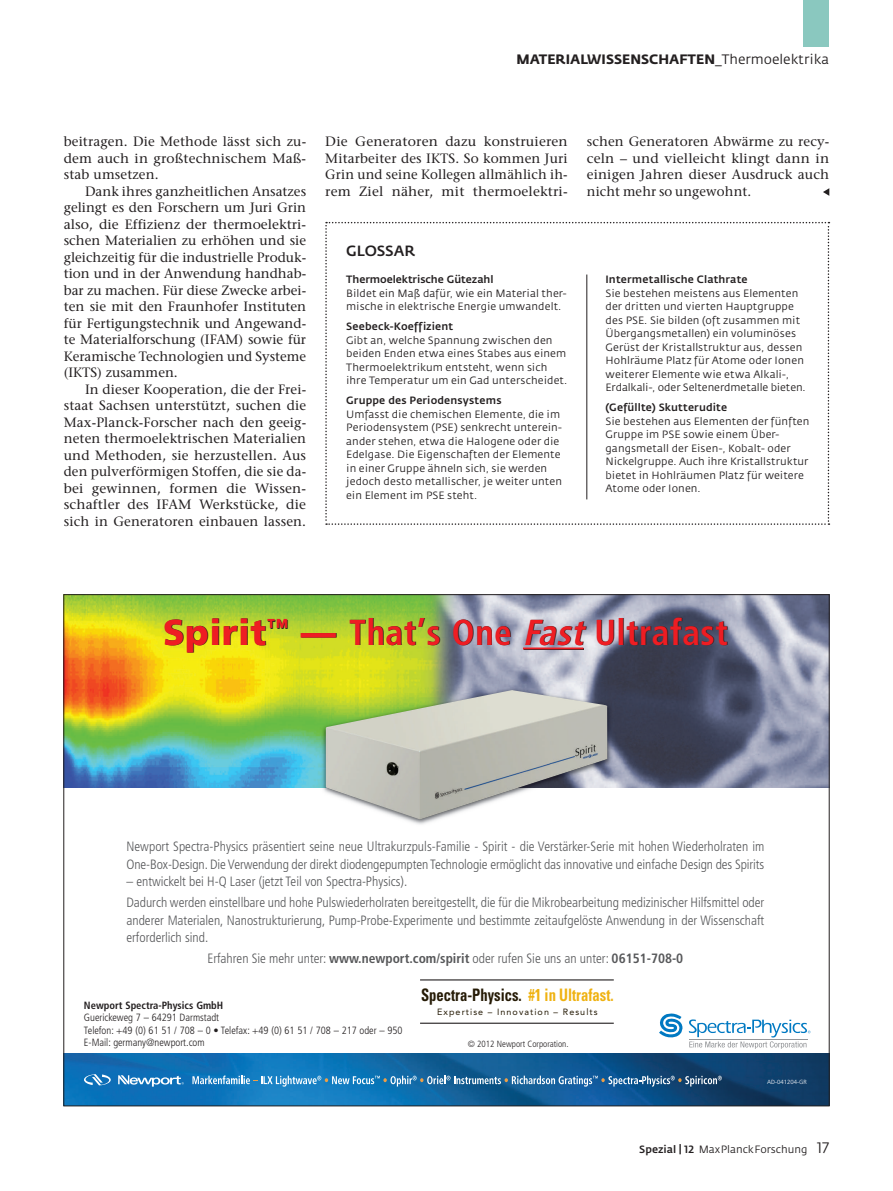
<style>
.page{position:relative;width:893px;height:1191px;background:#fff}
.page>*{position:absolute;margin:0;border:0;box-sizing:border-box;transform-origin:0 0}
.t1{font:700 condensed 36px "Frutiger";letter-spacing:.015em;color:#ee1d23}
.t2{font:700 condensed 17.25px "Univers";color:#251a05;scale:.85 1}
.t3{font:500 14.7px "Fedra Sans";letter-spacing:-.005em;color:#231f20}
.t4{font:13.5px/16.5px "Stone Serif";letter-spacing:.01em;color:#231f20;text-align:justify}
.t5{font:300 condensed 13.5px/17.2px "Frutiger";color:#57585a}
.t6{font:700 13.5px "Fedra Sans";color:#231f20}
.t7{font:10.5px/13.5px "Fedra Sans";letter-spacing:.01em;color:#231f20}
.t8{font:300 condensed 10.5px/12.6px "Frutiger";color:#231f20}
.t9{font:9px "Avenir";letter-spacing:.12em;color:#251a05}
.t10{font:300 condensed 9px "Frutiger";color:#231f20}
.t11{font:300 6px "Frutiger";color:#fff}
.s1{font-weight:400}
.s2{font-weight:500}
.s3{font-weight:900;font-stretch:normal;color:#231f20}
.s4{font-weight:900;font-stretch:normal}
.s5{font-style:italic}
.s6{font-weight:700}
.s7{color:#efb211}
.s8{font-family:"Fedra Sans Medium SC"}
.s9{font-family:"Fedra Sans Book SC";font-size:15px}
</style>
<div class="page">
<svg style="left:325px;top:222px;width:504px;height:303px"></svg>
<hr style="left:586px;top:274px;width:1px;height:225px;background:#231f20">
<svg style="left:823px;top:188px;width:6px;height:8px"></svg>
<div style="left:804px;top:0;width:25px;height:47px;background:#8ac8bf"></div>
<img style="left:65px;top:1053px;width:763px;height:51px">
<img style="left:65px;top:596px;width:763px;height:192px">
<hr style="left:420px;top:979px;width:194px;height:1px;background:#231f20">
<hr style="left:420px;top:1022px;width:194px;height:1px;background:#231f20">
<hr style="left:524px;top:648px;width:60px;height:2px;background:#231f20">
<hr style="left:523px;top:647px;width:60px;height:2px;background:#ee1d23">
<img style="left:292px;top:652px;width:459px;height:173px">
<img style="left:326px;top:690px;width:282px;height:129px">
<svg style="left:84px;top:1074px;width:27px;height:11px"></svg>
<svg style="left:118px;top:1075px;width:66px;height:11px"></svg>
<svg style="left:192px;top:1075px;width:530px;height:11px;background:#4c89b5"></svg>
<svg style="left:659px;top:1013px;width:24px;height:25px"></svg>
<svg style="left:689px;top:1019px;width:121px;height:29px"></svg>
<p class="t6" style="left:516px;top:54px;width:314px">MATERIALWISSENSCHAFTEN<span class="s1">_Thermoelektrika</span></p>
<p class="t4" style="left:64px;top:135px;width:244px">beitragen. Die Methode lässt sich zu-</p>
<p class="t4" style="left:64px;top:151px;width:244px">dem auch in großtechnischem Maß-</p>
<p class="t4" style="left:64px;top:168px;width:96px">stab umsetzen.</p>
<p class="t4" style="left:85px;top:184px;width:223px">Dank ihres ganzheitlichen Ansatzes</p>
<p class="t4" style="left:64px;top:201px;width:244px">gelingt es den Forschern um Juri Grin</p>
<p class="t4" style="left:64px;top:217px;width:244px">also, die Effizienz der thermoelektri-</p>
<p class="t4" style="left:64px;top:234px;width:244px">schen Materialien zu erhöhen und sie</p>
<p class="t4" style="left:64px;top:250px;width:244px">gleichzeitig für die industrielle Produk-</p>
<p class="t4" style="left:64px;top:267px;width:244px">tion und in der Anwendung handhab-</p>
<p class="t4" style="left:64px;top:283px;width:244px">bar zu machen. Für diese Zwecke arbei-</p>
<p class="t4" style="left:64px;top:300px;width:244px">ten sie mit den Fraunhofer Instituten</p>
<p class="t4" style="left:64px;top:316px;width:244px">für Fertigungstechnik und Angewand-</p>
<p class="t4" style="left:64px;top:333px;width:244px">te Materialforschung (IFAM) sowie für</p>
<p class="t4" style="left:64px;top:349px;width:244px">Keramische Technologien und Systeme</p>
<p class="t4" style="left:64px;top:366px;width:116px">(IKTS) zusammen.</p>
<p class="t4" style="left:85px;top:382px;width:223px">In dieser Kooperation, die der Frei-</p>
<p class="t4" style="left:64px;top:399px;width:244px">staat Sachsen unterstützt, suchen die</p>
<p class="t4" style="left:64px;top:415px;width:244px">Max-Planck-Forscher nach den geeig-</p>
<p class="t4" style="left:64px;top:432px;width:244px">neten thermoelektrischen Materialien</p>
<p class="t4" style="left:64px;top:448px;width:244px">und Methoden, sie herzustellen. Aus</p>
<p class="t4" style="left:64px;top:465px;width:244px">den pulverförmigen Stoffen, die sie da-</p>
<p class="t4" style="left:64px;top:481px;width:244px">bei gewinnen, formen die Wissen-</p>
<p class="t4" style="left:64px;top:498px;width:244px">schaftler des IFAM Werkstücke, die</p>
<p class="t4" style="left:64px;top:514px;width:244px">sich in Generatoren einbauen lassen.</p>
<p class="t4" style="left:325px;top:135px;width:244px">Die Generatoren dazu konstruieren Mitarbeiter des IKTS. So kommen Juri Grin und seine Kollegen allmählich ih&shy;rem Ziel näher, mit thermoelektri-</p>
<p class="t4" style="left:587px;top:135px;width:244px">schen Generatoren Abwärme zu recy&shy;celn – und vielleicht klingt dann in einigen Jahren dieser Ausdruck auch nicht mehr so ungewohnt.</p>
<p class="t3" style="left:346px;top:245px;width:70px">GLOSSAR</p>
<p class="t7" style="left:346px;top:274px;width:222px"><span class="s2">Thermoelektrische Gütezahl<br></span>Bildet ein Maß dafür, wie ein Material ther&shy;mische in elektrische Energie umwandelt.</p>
<p class="t7" style="left:346px;top:321px;width:223px"><span class="s2">Seebeck-Koeffizient<br></span>Gibt an, welche Spannung zwischen den beiden Enden etwa eines Stabes aus einem Thermoelektrikum entsteht, wenn sich ihre Temperatur um ein Gad unterscheidet.</p>
<p class="t7" style="left:346px;top:394px;width:217px"><span class="s2">Gruppe des Periodensystems<br></span>Umfasst die chemischen Elemente, die im Periodensystem (PSE) senkrecht unterein&shy;ander stehen, etwa die Halogene oder die Edelgase. Die Eigenschaften der Elemente in einer Gruppe ähneln sich, sie werden jedoch desto metallischer, je weiter unten ein Element im PSE steht.</p>
<p class="t7" style="left:605px;top:273px;width:202px"><span class="s2">Intermetallische Clathrate<br></span>Sie bestehen meistens aus Elementen der dritten und vierten Hauptgruppe des PSE. Sie bilden (oft zusammen mit Übergangsmetallen) ein voluminöses Gerüst der Kristallstruktur aus, dessen Hohlräume Platz für Atome oder Ionen weiterer Elemente wie etwa Alkali-, Erdalkali-, oder Seltenerdmetalle bieten.</p>
<p class="t7" style="left:605px;top:401px;width:205px"><span class="s2">(Gefüllte) Skutterudite<br></span>Sie bestehen aus Elementen der fünften Gruppe im PSE sowie einem Über&shy;gangsmetall der Eisen-, Kobalt- oder Nickelgruppe. Auch ihre Kristallstruktur bietet in Hohlräumen Platz für weitere Atome oder Ionen.</p>
<p class="t1" style="left:164px;top:618px;width:566px"><span class="s3">Spirit</span><sup>™</sup> <span class="s4">—</span> That’s One <span class="s5">Fast</span>Ultrafast</p>
<p class="t5" style="left:126px;top:839px;width:639px">Newport Spectra-Physics präsentiert seine neue Ultrakurzpuls-Familie - Spirit - die Verstärker-Serie mit hohen Wiederholraten im<br>One-Box-Design. Die Verwendung der direkt diodengepumpten Technologie ermöglicht das innovative und einfache Design des Spirits</p>
<p class="t5" style="left:126px;top:871px;width:639px;line-height:21.5px">– entwickelt bei H-Q Laser (jetzt Teil von Spectra-Physics).<br>Dadurch werden einstellbare und hohe Pulswiederholraten bereitgestellt, die für die Mikrobearbeitung medizinischer Hilfsmittel oder</p>
<p class="t5" style="left:126px;top:912px;width:639px">anderer Materialen, Nanostrukturierung, Pump-Probe-Experimente und bestimmte zeitaufgelöste Anwendung in der Wissenschaft erforderlich sind.</p>
<p class="t5" style="left:207px;top:951px;width:477px">Erfahren Sie mehr unter: <span class="s6">www.newport.com/spirit</span> oder rufen Sie uns an unter: <span class="s6">06151-708-0</span></p>
<p class="t8" style="left:84px;top:999px;width:320px"><span class="s6">Newport Spectra-Physics GmbH<br></span>Guerickeweg 7 – 64291 Darmstadt<br>Telefon: +49 (0) 61 51 / 708 – 0 • Telefax: +49 (0) 61 51 / 708 – 217 oder – 950<br>E-Mail: germany@newport.com</p>
<p class="t2" style="left:421px;top:988px;width:228px">Spectra-Physics. <span class="s7">#1 in Ultrafast.</span></p>
<p class="t9" style="left:437px;top:1007px;width:162px">Expertise – Innovation – Results</p>
<p class="t10" style="left:468px;top:1040px;width:102px">© 2012 Newport Corporation.</p>
<p class="t11" style="left:767px;top:1079px;width:41px">AD-041204-GR</p>
<p class="t7" style="left:639px;top:1143px;width:191px"><span class="s2">Spezial |</span> <span class="s8">12</span> MaxPlanckForschung <span class="s9">17</span></p>
</div>
